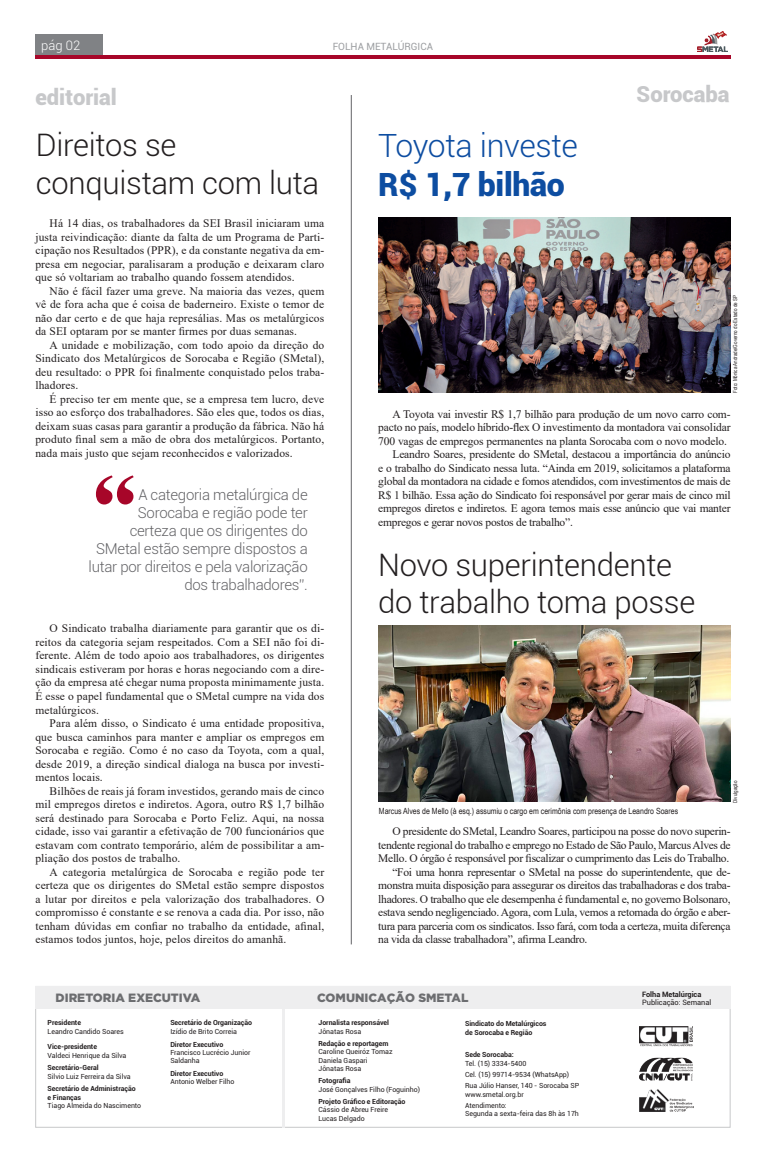
<style>
.page{position:relative;width:766px;height:1163px;background:#fff}
.page>*{position:absolute;margin:0;border:0;box-sizing:border-box;transform-origin:0 0}
.t1{font:300 32px "Roboto";letter-spacing:-.01em;color:#0d4da1}
.t2{font:900 32px "Roboto";letter-spacing:-.01em;color:#0d4da1}
.t3{font:300 31px "Roboto";letter-spacing:-.01em;color:#231f20}
.t4{font:900 22px "Roboto";color:#c7c8ca}
.t5{font:300 15px/18px "Roboto";letter-spacing:-.02em;color:#636366;text-align:right}
.t6{font:300 13px "Roboto";color:#fff}
.t7{font:900 12px "Gotham";color:#6c6d70}
.t8{font:11.5px/13.5px "Times New Roman";letter-spacing:.01em;color:#231f20;text-align:justify}
.t9{font:10px "Roboto";color:#9d9fa2}
.t10{font:8.5px "Arial Narrow";color:#231f20}
.t11{font:7.4px/8.4px "Roboto";letter-spacing:-.005em;color:#231f20}
.t12{font:7px/8.4px "Roboto";letter-spacing:-.005em;color:#231f20}
.t13{font:700 7px/8.4px "Roboto";letter-spacing:-.005em;color:#231f20}
.t14{font:5.5px "Arial Narrow";color:#231f20}
.s1{font-weight:700}
.s2{font-weight:400}
</style>
<div class="page">
<hr style="left:35px;top:55px;width:695px;height:4px;background:#a70629">
<img style="left:697px;top:31px;width:30px;height:20px">
<div style="left:35px;top:34px;width:68px;height:21px;background:#808285"></div>
<div style="left:35px;top:986px;width:695px;height:22px;background:#eeeeef"></div>
<hr style="left:282px;top:986px;width:3px;height:141px;background:#eeeeef">
<img style="left:639px;top:1026px;width:54px;height:85px">
<hr style="left:351px;top:95px;width:1px;height:849px;background:#636366">
<svg style="left:96px;top:475px;width:38px;height:29px"></svg>
<img style="left:378px;top:217px;width:352px;height:176px">
<img style="left:378px;top:625px;width:352px;height:176px">
<p class="t6" style="left:41px;top:36px;width:41px">pág 02</p>
<p class="t9" style="left:333px;top:39px;width:102px">FOLHA METALÚRGICA</p>
<p class="t4" style="left:35px;top:81px;width:83px">editorial</p>
<p class="t3" style="left:36px;top:124px;width:142px">Direitos se</p>
<p class="t3" style="left:36px;top:161px;width:285px">conquistam com luta</p>
<p class="t8" style="left:35px;top:216px;width:290px;text-indent:14px">Há 14 dias, os trabalhadores da SEI Brasil iniciaram uma justa reivindicação: diante da falta de um Programa de Parti&shy;cipação nos Resultados (PPR), e da constante negativa da em&shy;presa em negociar, paralisaram a produção e deixaram claro que só voltariam ao trabalho quando fossem atendidos.</p>
<p class="t8" style="left:35px;top:284px;width:290px;text-indent:14px">Não é fácil fazer uma greve. Na maioria das vezes, quem vê de fora acha que é coisa de baderneiro. Existe o temor de não dar certo e de que haja represálias. Mas os metalúrgicos da SEI optaram por se manter firmes por duas semanas.</p>
<p class="t8" style="left:35px;top:338px;width:290px;text-indent:14px">A unidade e mobilização, com todo apoio da direção do Sindicato dos Metalúrgicos de Sorocaba e Região (SMetal), deu resultado: o PPR foi finalmente conquistado pelos traba&shy;lhadores.</p>
<p class="t8" style="left:35px;top:392px;width:290px;text-indent:14px">É preciso ter em mente que, se a empresa tem lucro, deve isso ao esforço dos trabalhadores. São eles que, todos os dias, deixam suas casas para garantir a produção da fábrica. Não há produto final sem a mão de obra dos metalúrgicos. Portanto, nada mais justo que sejam reconhecidos e valorizados.</p>
<p class="t5" style="left:89px;top:485px;width:221px">A categoria metalúrgica de<br>Sorocaba e região pode ter certeza que os dirigentes do<br>SMetal estão sempre dispostos a lutar por direitos e pela valorização dos trabalhadores”.</p>
<p class="t8" style="left:35px;top:621px;width:290px;text-indent:14px">O Sindicato trabalha diariamente para garantir que os di&shy;reitos da categoria sejam respeitados. Com a SEI não foi di&shy;ferente. Além de todo apoio aos trabalhadores, os dirigentes sindicais estiveram por horas e horas negociando com a dire&shy;ção da empresa até chegar numa proposta minimamente justa.<br>É esse o papel fundamental que o SMetal cumpre na vida dos metalúrgicos.</p>
<p class="t8" style="left:35px;top:716px;width:290px;text-indent:14px">Para além disso, o Sindicato é uma entidade propositiva, que busca caminhos para manter e ampliar os empregos em Sorocaba e região. Como é no caso da Toyota, com a qual, desde 2019, a direção sindical dialoga na busca por investi&shy;mentos locais.</p>
<p class="t8" style="left:35px;top:783px;width:290px;text-indent:14px">Bilhões de reais já foram investidos, gerando mais de cinco mil empregos diretos e indiretos. Agora, outro R$ 1,7 bilhão será destinado para Sorocaba e Porto Feliz. Aqui, na nossa cidade, isso vai garantir a efetivação de 700 funcionários que estavam com contrato temporário, além de possibilitar a am&shy;pliação dos postos de trabalho.</p>
<p class="t8" style="left:35px;top:864px;width:290px;text-indent:14px">A categoria metalúrgica de Sorocaba e região pode ter certeza que os dirigentes do SMetal estão sempre dispostos a lutar por direitos e pela valorização dos trabalhadores. O compromisso é constante e se renova a cada dia. Por isso, não tenham dúvidas em confiar no trabalho da entidade, afinal, estamos todos juntos, hoje, pelos direitos do amanhã.</p>
<p class="t1" style="left:378px;top:124px;width:201px">Toyota investe</p>
<p class="t2" style="left:378px;top:161px;width:188px">R$ 1,7 bilhão</p>
<p class="t4" style="left:636px;top:78px;width:94px">Sorocaba</p>
<p class="t14" style="left:731px;top:393px;width:99px;rotate:-90deg">Foto: Mônica Andrade/Governo do Estado de SP</p>
<p class="t8" style="left:378px;top:406px;width:353px;text-indent:14px">A Toyota vai investir R$ 1,7 bilhão para produção de um novo carro com&shy;pacto no país, modelo híbrido-flex O investimento da montadora vai consolidar 700 vagas de empregos permanentes na planta Sorocaba com o novo modelo.</p>
<p class="t8" style="left:378px;top:447px;width:354px;text-indent:14px">Leandro Soares, presidente do SMetal, destacou a importância do anúncio e o trabalho do Sindicato nessa luta. “Ainda em 2019, solicitamos a plataforma global da montadora na cidade e fomos atendidos, com investimentos de mais de R$ 1 bilhão. Essa ação do Sindicato foi responsável por gerar mais de cinco mil empregos diretos e indiretos. E agora temos mais esse anúncio que vai manter empregos e gerar novos postos de trabalho”.</p>
<p class="t3" style="left:378px;top:543px;width:295px">Novo superintendente</p>
<p class="t3" style="left:378px;top:580px;width:318px">do trabalho toma posse</p>
<p class="t10" style="left:379px;top:804px;width:301px">Marcus Alves de Mello (à esq.) assumiu o cargo em cerimônia com presença de Leandro Soares</p>
<p class="t14" style="left:731px;top:802px;width:24px;rotate:-90deg">Divulgação</p>
<p class="t8" style="left:378px;top:824px;width:353px;text-indent:14px">O presidente do SMetal, Leandro Soares, participou na posse do novo superin&shy;tendente regional do trabalho e emprego no Estado de São Paulo, Marcus Alves de Mello. O órgão é responsável por fiscalizar o cumprimento das Leis do Trabalho.</p>
<p class="t8" style="left:378px;top:864px;width:353px;text-indent:14px">“Foi uma honra representar o SMetal na posse do superintendente, que de&shy;monstra muita disposição para assegurar os direitos das trabalhadoras e dos traba&shy;lhadores. O trabalho que ele desempenha é fundamental e, no governo Bolsonaro, estava sendo negligenciado. Agora, com Lula, vemos a retomada do órgão e aber&shy;tura para parceria com os sindicatos. Isso fará, com toda a certeza, muita diferença na vida da classe trabalhadora”, afirma Leandro.</p>
<p class="t7" style="left:56px;top:991px;width:146px">DIRETORIA EXECUTIVA</p>
<p class="t11" style="left:642px;top:989px;width:71px"><span class="s1">Folha Metalúrgica<br></span>Publicação: Semanal</p>
<p class="t7" style="left:317px;top:990px;width:153px">COMUNICAÇÃO SMETAL</p>
<p class="t13" style="left:465px;top:1019px;width:83px">Sindicato do Metalúrgicos de Sorocaba e Região</p>
<p class="t12" style="left:465px;top:1050px;width:63px"><span class="s1">Sede Sorocaba:<br></span>Tel. (15) 3334-5400</p>
<p class="t12" style="left:465px;top:1069px;width:106px">Cel. (15) 99714-9534 (WhatsApp)</p>
<p class="t12" style="left:465px;top:1080px;width:115px">Rua Júlio Hanser, 140 - Sorocaba SP www.smetal.org.br</p>
<p class="t12" style="left:465px;top:1100px;width:115px">Atendimento:<br>Segunda a sexta-feira das 8h às 17h</p>
<p class="t13" style="left:170px;top:1018px;width:83px">Secretário de Organização<br><span class="s2">Izídio de Brito Correia</span></p>
<p class="t12" style="left:170px;top:1039px;width:82px"><span class="s1">Diretor Executivo<br></span>Francisco Lucrécio Junior<br>Saldanha</p>
<p class="t12" style="left:170px;top:1068px;width:66px"><span class="s1">Diretor Executivo<br></span>Antonio Welber Filho</p>
<p class="t12" style="left:48px;top:1018px;width:78px"><span class="s1">Presidente<br></span>Leandro Candido Soares</p>
<p class="t12" style="left:48px;top:1042px;width:80px"><span class="s1">Vice-presidente<br></span>Valdeci Henrique da Silva</p>
<p class="t12" style="left:48px;top:1063px;width:84px"><span class="s1">Secretário-Geral<br></span>Silvio Luiz Ferreira da Silva</p>
<p class="t13" style="left:48px;top:1084px;width:95px">Secretário de Administração<br>e Finanças<br><span class="s2">Tiago Almeida do Nascimento</span></p>
<p class="t13" style="left:318px;top:1018px;width:72px">Jornalista responsável<br><span class="s2">Jônatas Rosa</span></p>
<p class="t12" style="left:318px;top:1038px;width:75px"><span class="s1">Redação e reportagem<br></span>Caroline Queiróz Tomaz<br>Daniela Gaspari<br>Jônatas Rosa</p>
<p class="t12" style="left:318px;top:1076px;width:103px"><span class="s1">Fotografia<br></span>José Gonçalves Filho (Foguinho)</p>
<p class="t12" style="left:318px;top:1096px;width:88px"><span class="s1">Projeto Gráfico e Editoração<br></span>Cássio de Abreu Freire<br>Lucas Delgado</p>
</div>
